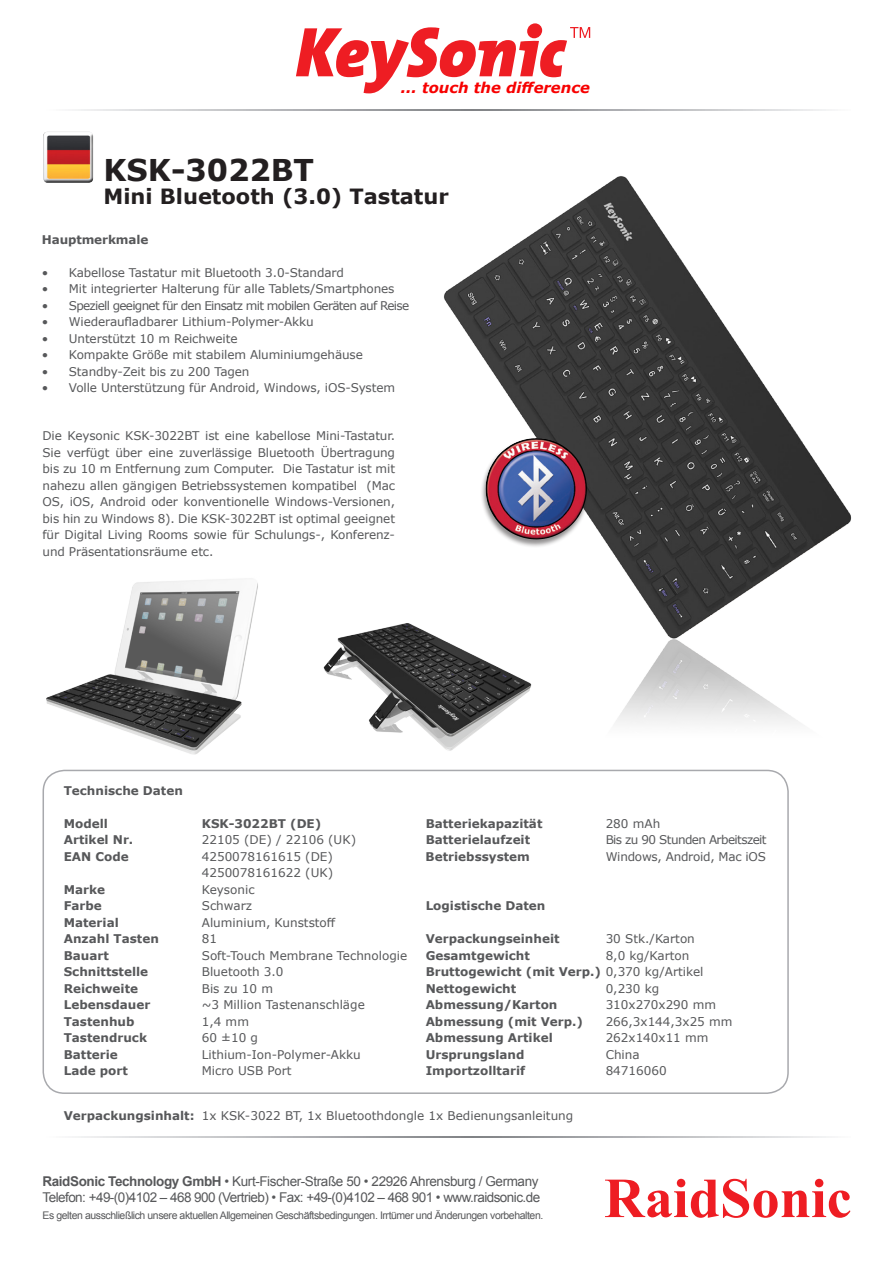
<style>
.page{position:relative;width:893px;height:1263px;background:#fff}
.page>*{position:absolute;margin:0;border:0;box-sizing:border-box;transform-origin:0 0}
.t1{font:700 30px "Verdana";color:#231f20}
.t2{font:700 21px "Verdana";color:#231f20}
.t3{font:italic 700 14.85px "Verdana";color:#f70000}
.t4{font:13.5px/16.5px "Arial";letter-spacing:-.04em;color:#57585a}
.t5{font:12px/16.5px "Verdana";letter-spacing:-.01em;color:#57585a;text-align:justify}
.t6{font:700 12px/16.5px "Verdana";color:#57585a}
.t7{font:12px "Verdana";letter-spacing:-.06em;color:#57585a}
.t8{font:12px "Verdana";letter-spacing:-.05em;color:#57585a}
.t9{font:10.5px "Arial";letter-spacing:-.04em;color:#57585a}
.s1{font-weight:400}
.s2{font-weight:700}
</style>
<div class="page">
<svg style="left:296px;top:23px;width:294px;height:70px"></svg>
<img style="left:444px;top:176px;width:408px;height:548px">
<img style="left:46px;top:579px;width:212px;height:176px">
<img style="left:323px;top:599px;width:230px;height:152px">
<div style="left:480px;top:437px;width:110px;height:111px;background:#231f20;opacity:.5"></div>
<img style="left:497px;top:438px;width:38px;height:18px">
<svg style="left:75px;top:109px;width:754px;height:2px;background:#b8b9bc"></svg>
<svg style="left:75px;top:1136px;width:754px;height:2px;background:#b8b9bc"></svg>
<svg style="left:605px;top:1179px;width:245px;height:39px"></svg>
<img style="left:43px;top:132px;width:50px;height:51px">
<div style="left:43px;top:770px;width:746px;height:324px;border:2px solid #a8a9ad;border-radius:21px"></div>
<p class="t3" style="left:401px;top:77px;width:190px">... touch the difference</p>
<h1 class="t1" style="left:103px;top:149px;width:212px">KSK-3022BT</h1>
<h2 class="t2" style="left:103px;top:181px;width:347px">Mini Bluetooth (3.0) Tastatur</h2>
<p class="t6" style="left:42px;top:231px;width:108px">Hauptmerkmale</p>
<p class="t5" style="left:42px;top:264px;width:304px">• Kabellose Tastatur mit Bluetooth 3.0-Standard</p>
<p class="t5" style="left:42px;top:280px;width:354px">• Mit integrierter Halterung für alle Tablets/Smartphones</p>
<p class="t7" style="left:42px;top:297px;width:369px">• Speziell geeignet für den Einsatz mit mobilen Geräten auf Reise</p>
<p class="t5" style="left:42px;top:313px;width:273px">• Wiederaufladbarer Lithium-Polymer-Akku</p>
<p class="t5" style="left:42px;top:330px;width:197px">• Unterstützt 10 m Reichweite</p>
<p class="t5" style="left:42px;top:346px;width:322px">• Kompakte Größe mit stabilem Aluminiumgehäuse</p>
<p class="t5" style="left:42px;top:363px;width:209px">• Standby-Zeit bis zu 200 Tagen</p>
<p class="t5" style="left:42px;top:379px;width:355px">• Volle Unterstützung für Android, Windows, iOS-System</p>
<p class="t5" style="left:43px;top:428px;width:354px">Die Keysonic KSK-3022BT ist eine kabellose Mini-Tastatur.<br>Sie verfügt über eine zuverlässige Bluetooth Übertragung bis zu 10 m Entfernung zum Computer. Die Tastatur ist mit nahezu allen gängigen Betriebssystemen kompatibel (Mac OS, iOS, Android oder konventionelle Windows-Versionen, bis hin zu Windows 8). Die KSK-3022BT ist optimal geeignet für Digital Living Rooms sowie für Schulungs-, Konferenz&shy;und Präsentationsräume etc.</p>
<p class="t6" style="left:64px;top:782px;width:121px">Technische Daten</p>
<p class="t6" style="left:64px;top:815px;width:71px">Modell<br>Artikel Nr.<br>EAN Code</p>
<p class="t6" style="left:64px;top:881px;width:97px">Marke<br>Farbe<br>Material<br>Anzahl Tasten<br>Bauart<br>Schnittstelle<br>Reichweite<br>Lebensdauer<br>Tastenhub<br>Tastendruck<br>Batterie<br>Lade port</p>
<p class="t6" style="left:202px;top:815px;width:121px">KSK-3022BT (DE)</p>
<p class="t5" style="left:202px;top:831px;width:207px;text-align:left">22105 (DE) / 22106 (UK)<br>4250078161615 (DE)<br>4250078161622 (UK)<br>Keysonic<br>Schwarz<br>Aluminium, Kunststoff<br>81<br>Soft-Touch Membrane Technologie<br>Bluetooth 3.0<br>Bis zu 10 m<br>~3 Million Tastenanschläge<br>1,4 mm<br>60 ±10 g<br>Lithium-Ion-Polymer-Akku<br>Micro USB Port</p>
<p class="t6" style="left:426px;top:815px;width:118px">Batteriekapazität</p>
<p class="t5" style="left:606px;top:815px;width:56px">280 mAh</p>
<p class="t6" style="left:426px;top:831px;width:106px">Batterielaufzeit</p>
<p class="t8" style="left:606px;top:832px;width:162px">Bis zu 90 Stunden Arbeitszeit</p>
<p class="t6" style="left:426px;top:848px;width:106px">Betriebssystem</p>
<p class="t5" style="left:606px;top:848px;width:162px">Windows, Android, Mac iOS</p>
<p class="t6" style="left:426px;top:897px;width:121px">Logistische Daten</p>
<p class="t6" style="left:426px;top:930px;width:135px">Verpackungseinheit</p>
<p class="t5" style="left:606px;top:930px;width:91px">30 Stk./Karton</p>
<p class="t6" style="left:426px;top:947px;width:106px">Gesamtgewicht</p>
<p class="t6" style="left:426px;top:947px;width:279px;text-indent:180px"><span class="s1">8,0 kg/Karton<br></span>Bruttogewicht (mit Verp.) <span class="s1">0,370 kg/Artikel<br></span>Nettogewicht</p>
<p class="t5" style="left:606px;top:980px;width:55px">0,230 kg</p>
<p class="t6" style="left:426px;top:996px;width:133px">Abmessung/Karton</p>
<p class="t5" style="left:606px;top:996px;width:112px">310x270x290 mm</p>
<p class="t6" style="left:426px;top:1013px;width:159px">Abmessung (mit Verp.)</p>
<p class="t5" style="left:606px;top:1013px;width:128px">266,3x144,3x25 mm</p>
<p class="t6" style="left:426px;top:1029px;width:129px">Abmessung Artikel</p>
<p class="t5" style="left:606px;top:1029px;width:104px">262x140x11 mm</p>
<p class="t6" style="left:426px;top:1046px;width:100px">Ursprungsland</p>
<p class="t5" style="left:606px;top:1046px;width:36px">China</p>
<p class="t6" style="left:426px;top:1062px;width:101px">Importzolltarif</p>
<p class="t5" style="left:606px;top:1062px;width:63px">84716060</p>
<p class="t5" style="left:64px;top:1107px;width:511px"><span class="s2">Verpackungsinhalt:</span> 1x KSK-3022 BT, 1x Bluetoothdongle 1x Bedienungsanleitung</p>
<p class="t4" style="left:43px;top:1173px;width:499px"><span class="s2">RaidSonic Technology GmbH</span> • Kurt-Fischer-Straße 50 • 22926 Ahrensburg / Germany<br>Telefon: +49-(0)4102 – 468 900 (Vertrieb) • Fax: +49-(0)4102 – 468 901 • www.raidsonic.de</p>
<p class="t9" style="left:43px;top:1208px;width:502px">Es gelten ausschließlich unsere aktuellen Allgemeinen Geschäftsbedingungen. Irrtümer und Änderungen vorbehalten.</p>
</div>
